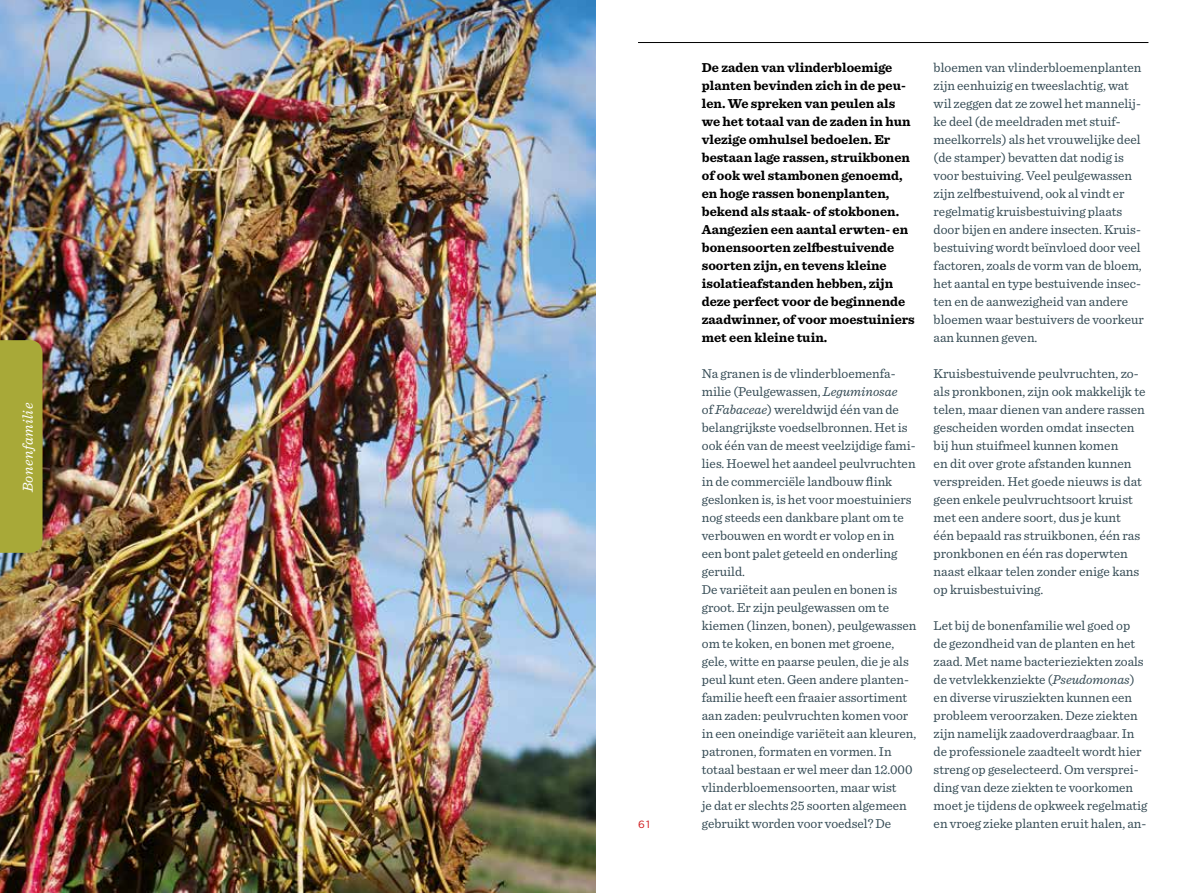
<style>
.page{position:relative;width:1191px;height:893px;background:#fff}
.page>*{position:absolute;margin:0;border:0;box-sizing:border-box;transform-origin:0 0}
.t1{font:italic 15px "Sentinel";letter-spacing:.03em;color:#fff}
.t2{font:13.5px/18px "Sentinel";color:#344a54}
.t3{font:700 13.5px/18px "Sentinel";color:#000}
.t4{font:10.5px "Gotham";color:#cd1316}
.s1{font-style:italic}
</style>
<div class="page">
<hr style="left:638px;top:42px;width:510px;height:1px;background:#000">
<img style="left:0;top:0;width:595px;height:893px">
<div style="left:0;top:340px;width:43px;height:213px;background:#a8a938"></div>
<p class="t1" style="left:17px;top:492px;width:91px;rotate:-90deg">Bonenfamilie</p>
<p class="t4" style="left:638px;top:818px;width:13px">61</p>
<p class="t3" style="left:702px;top:58px;width:214px">De zaden van vlinderbloemige planten bevinden zich in de peu&shy;len. We spreken van peulen als we het totaal van de zaden in hun vlezige omhulsel bedoelen. Er bestaan lage rassen, struikbonen of ook wel stambonen genoemd, en hoge rassen bonenplanten, bekend als staak- of stokbonen.<br>Aangezien een aantal erwten- en bonensoorten zelfbestuivende soorten zijn, en tevens kleine isolatieafstanden hebben, zijn deze perfect voor de beginnende zaadwinner, of voor moestuiniers met een kleine tuin.</p>
<p class="t2" style="left:702px;top:364px;width:216px">Na granen is de vlinderbloemenfa&shy;milie (Peulgewassen, <span class="s1">Leguminosae<br></span>of <span class="s1">Fabaceae</span>) wereldwijd één van de belangrijkste voedselbronnen. Het is ook één van de meest veelzijdige fami&shy;lies. Hoewel het aandeel peulvruchten in de commerciële landbouw flink geslonken is, is het voor moestuiniers nog steeds een dankbare plant om te verbouwen en wordt er volop en in een bont palet geteeld en onderling geruild.<br>De variëteit aan peulen en bonen is groot. Er zijn peulgewassen om te kiemen (linzen, bonen), peulgewassen om te koken, en bonen met groene, gele, witte en paarse peulen, die je als peul kunt eten. Geen andere planten&shy;familie heeft een fraaier assortiment aan zaden: peulvruchten komen voor in een oneindige variëteit aan kleuren, patronen, formaten en vormen. In totaal bestaan er wel meer dan 12.000 vlinderbloemensoorten, maar wist<br>je dat er slechts 25 soorten algemeen gebruikt worden voor voedsel? De</p>
<p class="t2" style="left:933px;top:57px;width:212px">bloemen van vlinderbloemenplanten zijn eenhuizig en tweeslachtig, wat wil zeggen dat ze zowel het mannelij&shy;ke deel (de meeldraden met stuif&shy;meelkorrels) als het vrouwelijke deel (de stamper) bevatten dat nodig is voor bestuiving. Veel peulgewassen zijn zelfbestuivend, ook al vindt er regelmatig kruisbestuiving plaats door bijen en andere insecten. Kruis&shy;bestuiving wordt beïnvloed door veel factoren, zoals de vorm van de bloem, het aantal en type bestuivende insec&shy;ten en de aanwezigheid van andere bloemen waar bestuivers de voorkeur aan kunnen geven.</p>
<p class="t2" style="left:933px;top:364px;width:213px">Kruisbestuivende peulvruchten, zo&shy;als pronkbonen, zijn ook makkelijk te telen, maar dienen van andere rassen gescheiden worden omdat insecten bij hun stuifmeel kunnen komen<br>en dit over grote afstanden kunnen verspreiden. Het goede nieuws is dat geen enkele peulvruchtsoort kruist met een andere soort, dus je kunt<br>één bepaald ras struikbonen, één ras pronkbonen en één ras doperwten naast elkaar telen zonder enige kans op kruisbestuiving.</p>
<p class="t2" style="left:933px;top:616px;width:215px">Let bij de bonenfamilie wel goed op<br>de gezondheid van de planten en het zaad. Met name bacterieziekten zoals de vetvlekkenziekte (<span class="s1">Pseudomonas</span>) en diverse virusziekten kunnen een probleem veroorzaken. Deze ziekten zijn namelijk zaadoverdraagbaar. In de professionele zaadteelt wordt hier streng op geselecteerd. Om versprei&shy;ding van deze ziekten te voorkomen moet je tijdens de opkweek regelmatig en vroeg zieke planten eruit halen, an-</p>
</div>
